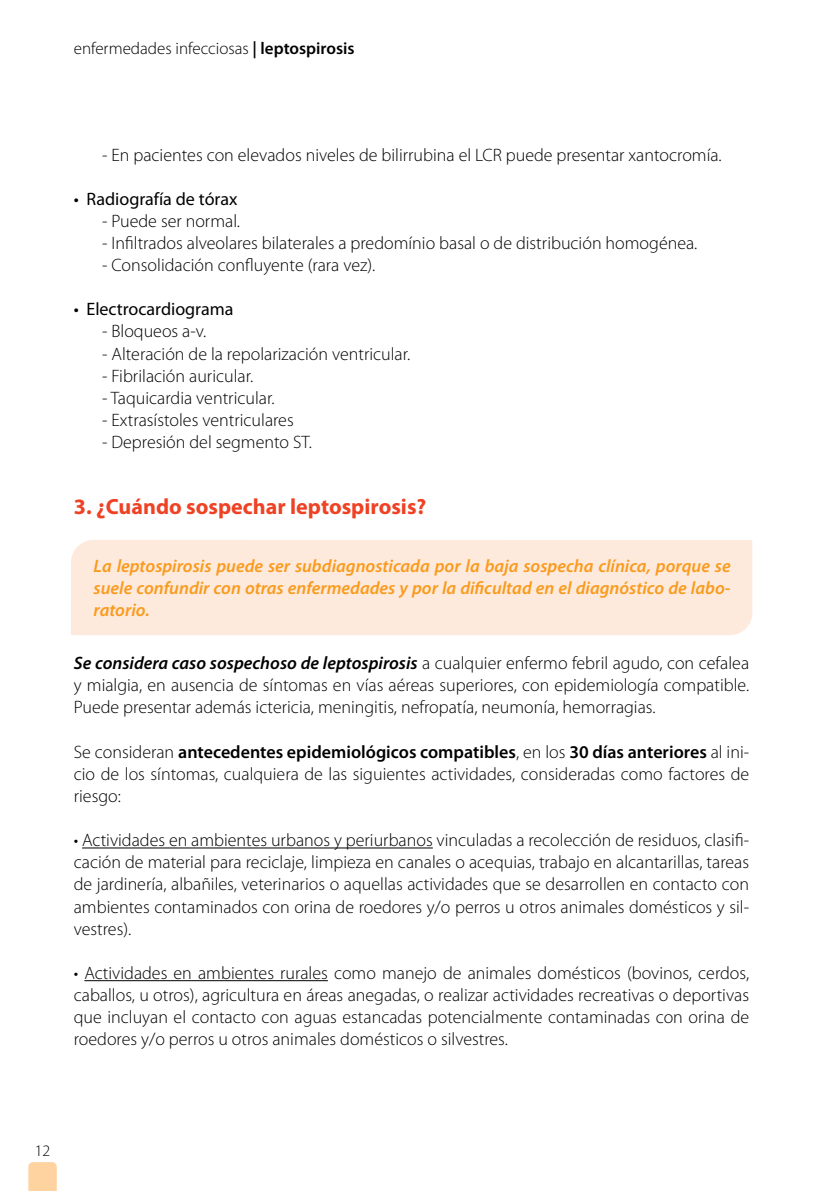
<style>
.page{position:relative;width:823px;height:1191px;background:#fff}
.page>*{position:absolute;margin:0;border:0;box-sizing:border-box;transform-origin:0 0}
.t1{font:700 22px "Myriad Pro";color:#ef4123}
.t2{font:300 18px/22.2px "Myriad Pro";color:#000;text-align:justify}
.t3{font:italic 600 18px/22px "Myriad Pro";color:#f99b1c;text-align:justify}
.t4{font:18px "Myriad Pro";color:#000}
.t5{font:300 17px "Myriad Pro";color:#000}
.t6{font:300 16px "Myriad Pro";color:#000}
.s1{font-weight:600}
.s2{font-weight:600;font-style:italic}
</style>
<div class="page">
<svg style="left:28px;top:1162px;width:29px;height:29px"></svg>
<hr style="left:82px;top:847px;width:350px;height:1px;background:#000">
<hr style="left:84px;top:980px;width:244px;height:1px;background:#000">
<div style="left:71px;top:540px;width:681px;height:95px;background:#fee9dd"></div>
<p class="t5" style="left:74px;top:39px;width:282px">enfermedades infecciosas <span class="s1">| leptospirosis</span></p>
<p class="t2" style="left:102px;top:144px;width:620px">- En pacientes con elevados niveles de bilirrubina el LCR puede presentar xantocromía.</p>
<p class="t4" style="left:74px;top:189px;width:165px">• Radiografía de tórax</p>
<p class="t2" style="left:102px;top:210px;width:139px">- Puede ser normal.</p>
<p class="t2" style="left:102px;top:232px;width:596px">- Infiltrados alveolares bilaterales a predomínio basal o de distribución homogénea.</p>
<p class="t2" style="left:102px;top:254px;width:274px">- Consolidación confluyente (rara vez).</p>
<p class="t4" style="left:74px;top:299px;width:161px">• Electrocardiograma</p>
<p class="t2" style="left:102px;top:321px;width:106px">- Bloqueos a-v.</p>
<p class="t2" style="left:102px;top:343px;width:309px">- Alteración de la repolarización ventricular.</p>
<p class="t2" style="left:102px;top:365px;width:153px">- Fibrilación auricular.</p>
<p class="t2" style="left:102px;top:387px;width:174px">- Taquicardia ventricular.</p>
<p class="t2" style="left:102px;top:409px;width:193px">- Extrasístoles ventriculares</p>
<p class="t2" style="left:102px;top:431px;width:211px">- Depresión del segmento ST.</p>
<p class="t1" style="left:74px;top:494px;width:354px">3. ¿Cuándo sospechar leptospirosis?</p>
<p class="t3" style="left:94px;top:555px;width:638px">La leptospirosis puede ser subdiagnosticada por la baja sospecha clínica, porque se suele confundir con otras enfermedades y por la dificultad en el diagnóstico de labo&shy;ratorio.</p>
<p class="t2" style="left:74px;top:652px;width:676px"><span class="s2">Se considera caso sospechoso de leptospirosis</span> a cualquier enfermo febril agudo, con cefalea y mialgia, en ausencia de síntomas en vías aéreas superiores, con epidemiología compatible.<br>Puede presentar además ictericia, meningitis, nefropatía, neumonía, hemorragias.</p>
<p class="t2" style="left:74px;top:741px;width:676px">Se consideran <span class="s1">antecedentes epidemiológicos compatibles</span>, en los <span class="s1">30 días anteriores</span> al ini&shy;cio de los síntomas, cualquiera de las siguientes actividades, consideradas como factores de riesgo:</p>
<p class="t2" style="left:74px;top:829px;width:676px">• Actividades en ambientes urbanos y periurbanos vinculadas a recolección de residuos, clasifi&shy;cación de material para reciclaje, limpieza en canales o acequias, trabajo en alcantarillas, tareas de jardinería, albañiles, veterinarios o aquellas actividades que se desarrollen en contacto con ambientes contaminados con orina de roedores y/o perros u otros animales domésticos y sil&shy;vestres).</p>
<p class="t2" style="left:74px;top:962px;width:676px">• Actividades en ambientes rurales como manejo de animales domésticos (bovinos, cerdos, caballos, u otros), agricultura en áreas anegadas, o realizar actividades recreativas o deportivas que incluyan el contacto con aguas estancadas potencialmente contaminadas con orina de roedores y/o perros u otros animales domésticos o silvestres.</p>
<p class="t6" style="left:35px;top:1141px;width:17px">12</p>
</div>
